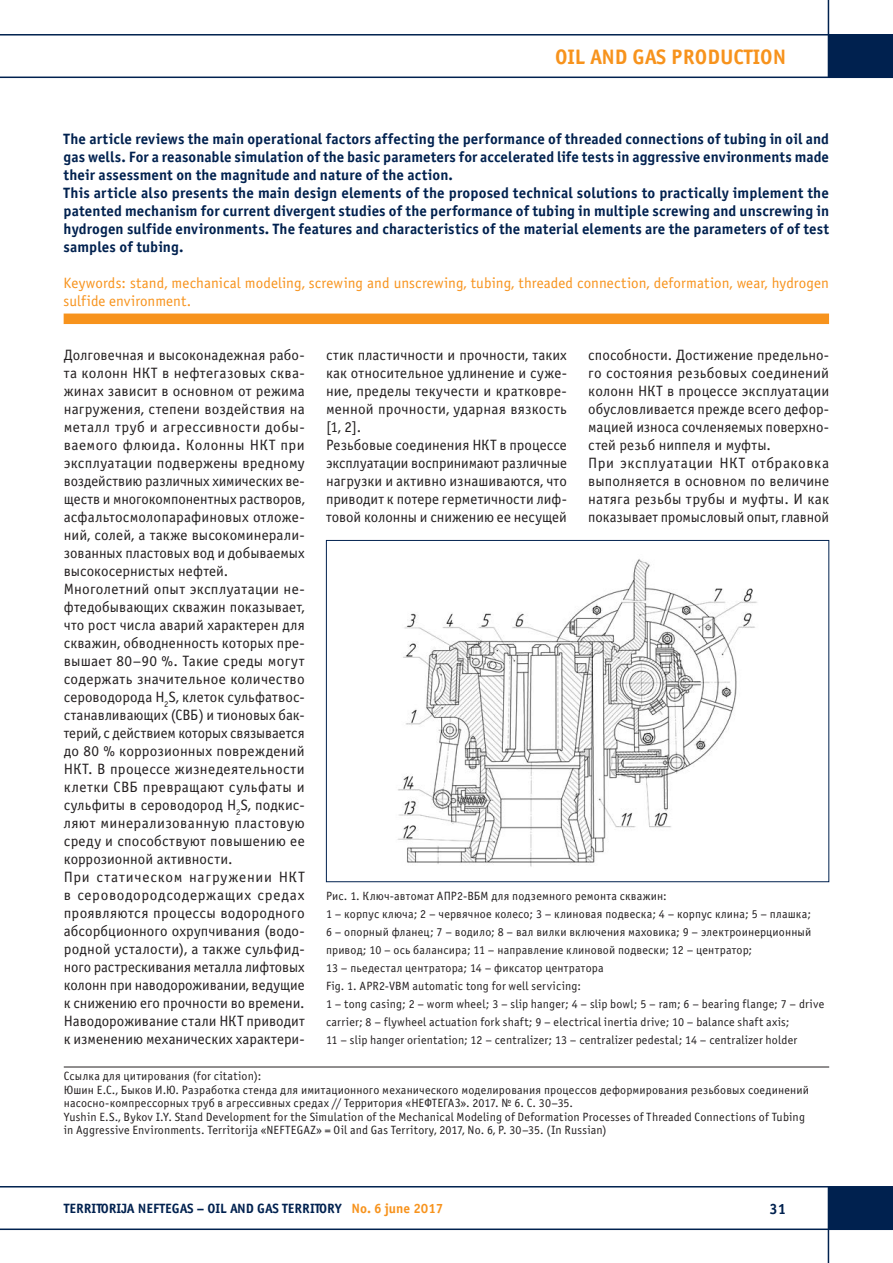
<style>
.page{position:relative;width:893px;height:1263px;background:#fff}
.page>*{position:absolute;margin:0;border:0;box-sizing:border-box;transform-origin:0 0}
.t1{font:700 21px "Officina Sans C";color:#f7931d}
.t2{font:15px/18px "Officina Sans C";letter-spacing:.01em;color:#231f20}
.t3{font:700 15px/18px "Officina Sans C";color:#00214f}
.t4{font:15px/18px "Officina Sans C";color:#f7931d}
.t5{font:700 13.5px "Officina Sans C";color:#00214f}
.t6{font:12px/18px "Officina Sans C";letter-spacing:.015em;color:#231f20}
.s1{color:#f7931d}
</style>
<div class="page">
<hr style="left:828px;top:0;width:1px;height:78px;background:#00214f">
<div style="left:828px;top:35px;width:65px;height:42px;background:#00214f"></div>
<hr style="left:0;top:77px;width:893px;height:1px;background:#00214f">
<hr style="left:0;top:34px;width:893px;height:2px;background:#00214f">
<hr style="left:828px;top:1186px;width:1px;height:77px;background:#00214f">
<div style="left:828px;top:1187px;width:65px;height:42px;background:#00214f"></div>
<hr style="left:0;top:1186px;width:893px;height:1px;background:#00214f">
<hr style="left:0;top:1228px;width:893px;height:2px;background:#00214f">
<div style="left:64px;top:314px;width:765px;height:10px;background:#f7931d"></div>
<hr style="left:64px;top:1066px;width:765px;height:1px;background:#231f20">
<img style="left:397px;top:559px;width:360px;height:308px">
<h1 class="t1" style="left:555px;top:45px;width:233px">OIL AND GAS PRODUCTION</h1>
<p class="t3" style="left:64px;top:130px;width:767px">The article reviews the main operational factors affecting the performance of threaded connections of tubing in oil and gas wells. For a reasonable simulation of the basic parameters for accelerated life tests in aggressive environments made their assessment on the magnitude and nature of the action.<br>This article also presents the main design elements of the proposed technical solutions to practically implement the patented mechanism for current divergent studies of the performance of tubing in multiple screwing and unscrewing in hydrogen sulfide environments. The features and characteristics of the material elements are the parameters of of test samples of tubing.</p>
<p class="t4" style="left:64px;top:274px;width:767px">Keywords: stand, mechanical modeling, screwing and unscrewing, tubing, threaded connection, deformation, wear, hydrogen sulfide environment.</p>
<p class="t2" style="left:64px;top:346px;width:242px">Долговечная и высоконадежная рабо&shy;та колонн НКТ в нефтегазовых сква&shy;жинах зависит в основном от режима нагружения, степени воздействия на металл труб и агрессивности добы&shy;ваемого флюида. Колонны НКТ при эксплуатации подвержены вредному воздействию различных химических ве&shy;ществ и многокомпонентных растворов, асфальтосмолопарафиновых отложе&shy;ний, солей, а также высокоминерали&shy;зованных пластовых вод и добываемых высокосернистых нефтей.<br>Многолетний опыт эксплуатации не&shy;фтедобывающих скважин показывает, что рост числа аварий характерен для скважин, обводненность которых пре&shy;вышает 80–90 %. Такие среды могут содержать значительное количество сероводорода H<sub>2</sub>S, клеток сульфатвос&shy;станавливающих (СВБ) и тионовых бак&shy;терий, с действием которых связывается до 80 % коррозионных повреждений НКТ. В процессе жизнедеятельности клетки СВБ превращают сульфаты и сульфиты в сероводород H<sub>2</sub>S, подкис&shy;ляют минерализованную пластовую среду и способствуют повышению ее коррозионной активности.<br>При статическом нагружении НКТ в сероводородсодержащих средах проявляются процессы водородного абсорбционного охрупчивания (водо&shy;родной усталости), а также сульфид&shy;ного растрескивания металла лифтовых колонн при наводороживании, ведущие к снижению его прочности во времени.<br>Наводороживание стали НКТ приводит к изменению механических характери-</p>
<p class="t2" style="left:326px;top:346px;width:242px">стик пластичности и прочности, таких как относительное удлинение и суже&shy;ние, пределы текучести и кратковре&shy;менной прочности, ударная вязкость [1, 2].<br>Резьбовые соединения НКТ в процессе эксплуатации воспринимают различные нагрузки и активно изнашиваются, что приводит к потере герметичности лиф&shy;товой колонны и снижению ее несущей</p>
<p class="t2" style="left:588px;top:346px;width:242px">способности. Достижение предельно&shy;го состояния резьбовых соединений колонн НКТ в процессе эксплуатации обусловливается прежде всего дефор&shy;мацией износа сочленяемых поверхно&shy;стей резьб ниппеля и муфты.<br>При эксплуатации НКТ отбраковка выполняется в основном по величине натяга резьбы трубы и муфты. И как показывает промысловый опыт, главной</p>
<p class="t6" style="left:326px;top:887px;width:500px">Рис. 1. Ключ-автомат АПР2-ВБМ для подземного ремонта скважин:<br>1 – корпус ключа; 2 – червячное колесо; 3 – клиновая подвеска; 4 – корпус клина; 5 – плашка;<br>6 – опорный фланец; 7 – водило; 8 – вал вилки включения маховика; 9 – электроинерционный привод; 10 – ось балансира; 11 – направление клиновой подвески; 12 – центратор;<br>13 – пьедестал центратора; 14 – фиксатор центратора<br>Fig. 1. APR2-VBM automatic tong for well servicing:<br>1 – tong casing; 2 – worm wheel; 3 – slip hanger; 4 – slip bowl; 5 – ram; 6 – bearing flange; 7 – drive carrier; 8 – flywheel actuation fork shaft; 9 – electrical inertia drive; 10 – balance shaft axis;<br>11 – slip hanger orientation; 12 – centralizer; 13 – centralizer pedestal; 14 – centralizer holder</p>
<p class="t6" style="left:64px;top:1069px;width:747px;line-height:13.5px">Ссылка для цитирования (for citation):<br>Юшин Е.С., Быков И.Ю. Разработка стенда для имитационного механического моделирования процессов деформирования резьбовых соединений насосно-компрессорных труб в агрессивных средах // Территория «НЕФТЕГАЗ». 2017. № 6. С. 30–35.<br>Yushin E.S., Bykov I.Y. Stand Development for the Simulation of the Mechanical Modeling of Deformation Processes of Threaded Connections of Tubing in Aggressive Environments. Territorija «NEFTEGAZ» = Oil and Gas Territory, 2017, No. 6, P. 30–35. (In Russian)</p>
<p class="t5" style="left:64px;top:1201px;width:381px">TERRITORIJA NEFTEGAS – OIL AND GAS TERRITORY <span class="s1">No. 6 june 2017</span></p>
<p class="t3" style="left:770px;top:1200px;width:18px">31</p>
</div>
